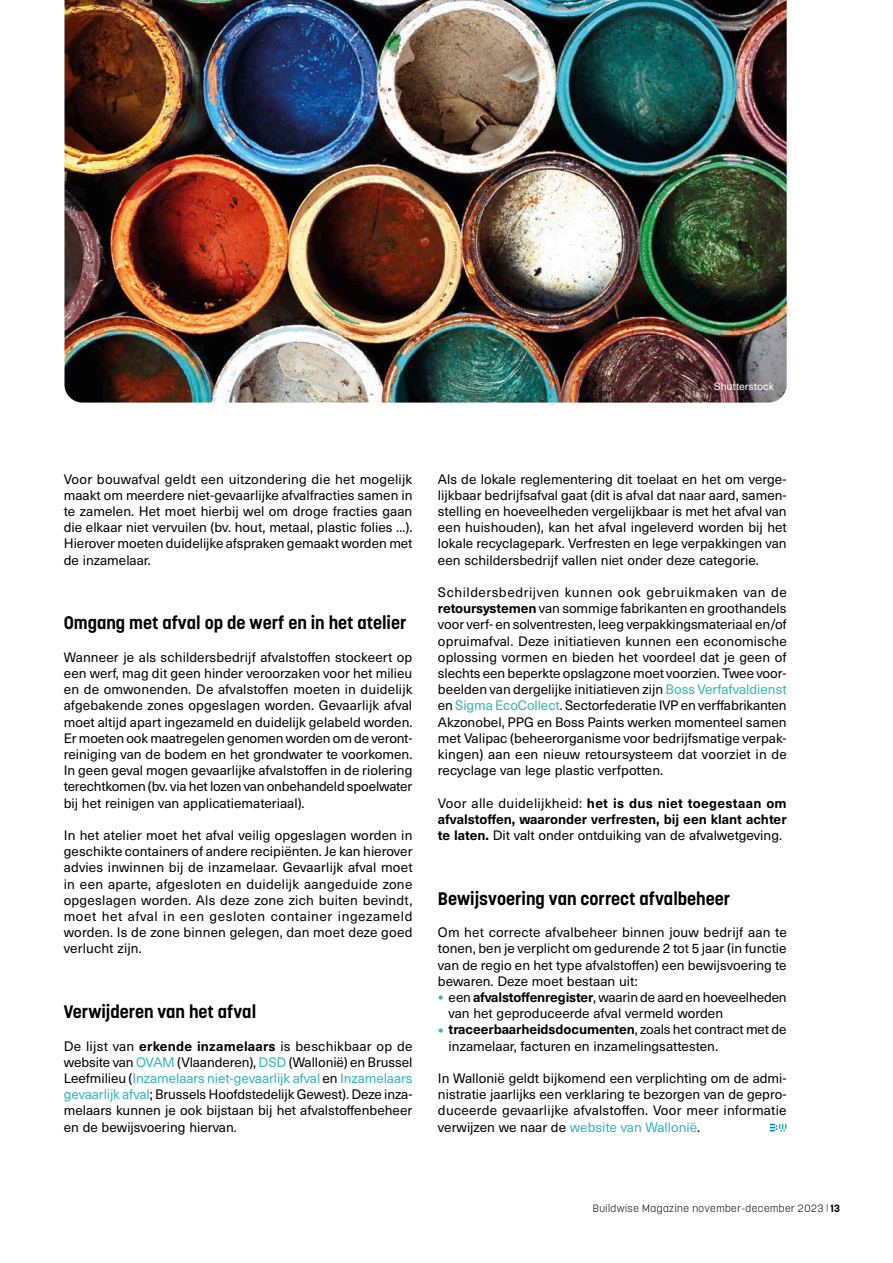
<style>
.page{position:relative;width:893px;height:1263px;background:#fff}
.page>*{position:absolute;margin:0;border:0;box-sizing:border-box;transform-origin:0 0}
.t1{font:700 18px "Korolev";color:#000}
.t2{font:13.5px/16.2px "Neue Haas Unica W1 G";color:#000;text-align:justify}
.t3{font:700 13.5px/16.2px "Neue Haas Unica W1 G";color:#000;text-align:justify}
.t4{font:300 10.5px "Korolev";letter-spacing:.05em;color:#000}
.t5{font:10.5px "Neue Haas Unica W1 G";color:#fff}
.s1{font-weight:700}
.s2{color:#36b6b0}
.s3{font-weight:400}
.s4{font-size:18px;color:#36b6b0}
.s5{font-size:9.15px}
</style>
<div class="page">
<img style="left:64px;top:0;width:723px;height:403px">
<svg style="left:770px;top:1124px;width:16px;height:7px"></svg>
<p class="t5" style="left:714px;top:378px;width:61px">Shutterstock</p>
<p class="t2" style="left:64px;top:470px;width:350px">Voor bouwafval geldt een uitzondering die het mogelijk maakt om meerdere niet-gevaarlijke afvalfracties samen in te zamelen. Het moet hierbij wel om droge fracties gaan die elkaar niet vervuilen (bv. hout, metaal, plastic folies ...).<br>Hierover moeten duidelijke afspraken gemaakt worden met de inzamelaar.</p>
<h1 class="t1" style="left:64px;top:612px;width:344px">Omgang met afval op de werf en in het atelier</h1>
<p class="t2" style="left:64px;top:648px;width:350px">Wanneer je als schildersbedrijf afvalstoffen stockeert op een werf, mag dit geen hinder veroorzaken voor het milieu en de omwonenden. De afvalstoffen moeten in duidelijk afgebakende zones opgeslagen worden. Gevaarlijk afval moet altijd apart ingezameld en duidelijk gelabeld worden.<br>Er moeten ook maatregelen genomen worden om de veront&shy;reiniging van de bodem en het grondwater te voorkomen.<br>In geen geval mogen gevaarlijke afvalstoffen in de riolering terechtkomen (bv. via het lozen van onbehandeld spoelwater bij het reinigen van applicatiemateriaal).</p>
<p class="t2" style="left:64px;top:826px;width:350px">In het atelier moet het afval veilig opgeslagen worden in geschikte containers of andere recipiënten. Je kan hierover advies inwinnen bij de inzamelaar. Gevaarlijk afval moet in een aparte, afgesloten en duidelijk aangeduide zone opgeslagen worden. Als deze zone zich buiten bevindt, moet het afval in een gesloten container ingezameld worden. Is de zone binnen gelegen, dan moet deze goed verlucht zijn.</p>
<h1 class="t1" style="left:64px;top:1000px;width:194px">Verwijderen van het afval</h1>
<p class="t2" style="left:64px;top:1037px;width:350px">De lijst van <span class="s1">erkende inzamelaars</span> is beschikbaar op de website van <span class="s2">OVAM</span> (Vlaanderen), <span class="s2">DSD</span> (Wallonië) en Brussel Leefmilieu (<span class="s2">Inzamelaars niet-gevaarlijk afval</span> en <span class="s2">Inzamelaars gevaarlijk afval</span>; Brussels Hoofdstedelijk Gewest). Deze inza&shy;melaars kunnen je ook bijstaan bij het afvalstoffenbeheer en de bewijsvoering hiervan.</p>
<p class="t2" style="left:438px;top:470px;width:350px">Als de lokale reglementering dit toelaat en het om verge&shy;lijkbaar bedrijfsafval gaat (dit is afval dat naar aard, samen&shy;stelling en hoeveelheden vergelijkbaar is met het afval van een huishouden), kan het afval ingeleverd worden bij het lokale recyclagepark. Verfresten en lege verpakkingen van een schildersbedrijf vallen niet onder deze categorie.</p>
<p class="t2" style="left:438px;top:583px;width:350px">Schildersbedrijven kunnen ook gebruikmaken van de <span class="s1">retoursystemen</span> van sommige fabrikanten en groothandels voor verf- en solventresten, leeg verpakkingsmateriaal en/of opruimafval. Deze initiatieven kunnen een economische oplossing vormen en bieden het voordeel dat je geen of slechts een beperkte opslagzone moet voorzien. Twee voor&shy;beelden van dergelijke initiatieven zijn <span class="s2">Boss Verfafvaldienst </span>en <span class="s2">Sigma EcoCollect</span>. Sectorfederatie IVP en verffabrikanten Akzonobel, PPG en Boss Paints werken momenteel samen met Valipac (beheerorganisme voor bedrijfsmatige verpak&shy;kingen) aan een nieuw retoursysteem dat voorziet in de recyclage van lege plastic verfpotten.</p>
<p class="t3" style="left:438px;top:794px;width:350px"><span class="s3">Voor alle duidelijkheid:</span> het is dus niet toegestaan om afvalstoffen, waaronder verfresten, bij een klant achter te laten. <span class="s3">Dit valt onder ontduiking van de afvalwetgeving.</span></p>
<h1 class="t1" style="left:438px;top:887px;width:294px">Bewijsvoering van correct afvalbeheer</h1>
<p class="t2" style="left:438px;top:924px;width:350px">Om het correcte afvalbeheer binnen jouw bedrijf aan te tonen, ben je verplicht om gedurende 2 tot 5 jaar (in functie van de regio en het type afvalstoffen) een bewijsvoering te bewaren. Deze moet bestaan uit:</p>
<p class="t2" style="left:449px;top:988px;width:340px;text-indent:-11px"><span class="s4">•</span> een <span class="s1">afvalstoffenregister</span>, waarin de aard en hoeveelheden van het geproduceerde afval vermeld worden</p>
<p class="t2" style="left:449px;top:1021px;width:339px;text-indent:-11px"><span class="s4">•</span> <span class="s1">traceerbaarheidsdocumenten</span>, zoals het contract met de inzamelaar, facturen en inzamelingsattesten.</p>
<p class="t2" style="left:438px;top:1069px;width:350px">In Wallonië geldt bijkomend een verplichting om de admi&shy;nistratie jaarlijks een verklaring te bezorgen van de gepro&shy;duceerde gevaarlijke afvalstoffen. Voor meer informatie verwijzen we naar de <span class="s2">website van Wallonië</span>.</p>
<p class="t4" style="left:593px;top:1201px;width:248px">Buildwise Magazine november-december 2023 <span class="s5">|</span> <span class="s1">13</span></p>
</div>
